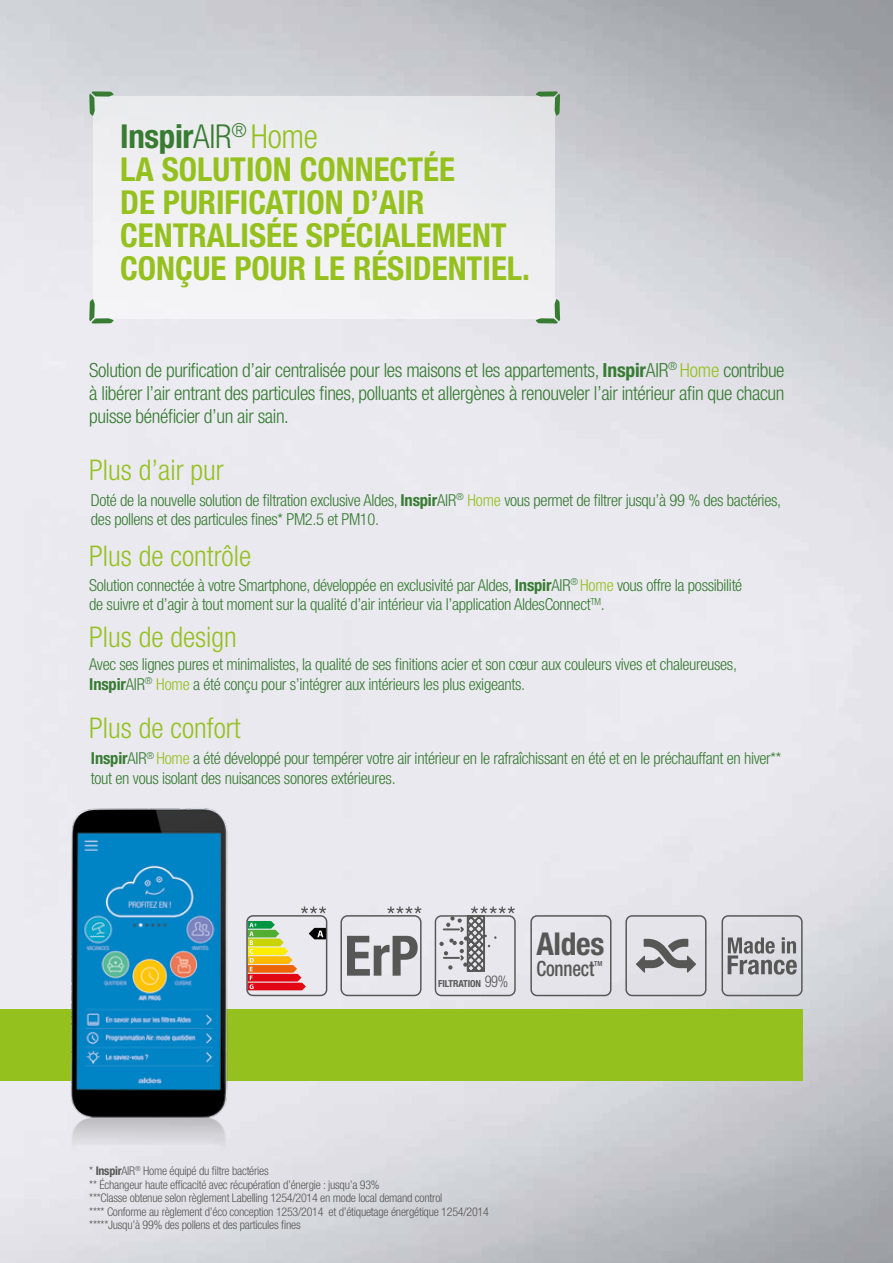
<style>
.page{position:relative;width:893px;height:1263px;background:#fff}
.page>*{position:absolute;margin:0;border:0;box-sizing:border-box;transform-origin:0 0}
.t1{font:700 condensed 33px/33px "Helvetica Neue";color:#95c11f}
.t2{font:700 condensed 31.5px "Helvetica Neue";letter-spacing:-.01em;color:#575756}
.t3{font:300 condensed 28.5px "Helvetica Neue LT Std";color:#95c11f}
.t4{font:500 condensed 21px "Helvetica Neue";letter-spacing:-.01em;color:#575756;scale:.9 1}
.t5{font:300 condensed 19.5px/23.4px "Helvetica Neue LT Std";letter-spacing:-.02em;color:#377c32;text-align:justify}
.t6{font:300 condensed 16.5px/19.5px "Helvetica Neue LT Std";letter-spacing:-.02em;color:#377c32}
.t7{font:300 condensed 12px/13.5px "Helvetica Neue LT Std";letter-spacing:-.02em;color:#575756}
.t8{font:700 condensed 9.75px "Helvetica Neue";letter-spacing:-.01em;color:#575756}
.t9{font:500 condensed 7.05px "Helvetica Neue";color:#575756}
.s1{color:#377c32}
.s2{font-family:"Helvetica Neue LT Std";font-weight:300;color:#377c32}
.s3{font-family:"Helvetica Neue LT Std";font-weight:300}
.s4{font-family:"Helvetica Neue";font-weight:700}
.s5{color:#95c11f}
.s6{font-family:"Helvetica Neue LT Std";font-weight:300;font-size:16.2px}
</style>
<div class="page">
<img style="left:0;top:0;width:893px;height:1263px">
<div style="left:0;top:1010px;width:803px;height:71px;background:#95c11f"></div>
<div style="left:94px;top:97px;width:461px;height:222px;background:#efeff2"></div>
<svg style="left:89px;top:299px;width:25px;height:24px"></svg>
<svg style="left:536px;top:299px;width:24px;height:24px"></svg>
<svg style="left:536px;top:91px;width:24px;height:25px"></svg>
<svg style="left:89px;top:91px;width:25px;height:25px"></svg>
<img style="left:57px;top:802px;width:189px;height:373px">
<svg style="left:728px;top:937px;width:69px;height:38px;background:#a4a3a6"></svg>
<div style="left:721px;top:915px;width:82px;height:81px;border:1px solid #575756;border-radius:6px"></div>
<div style="left:530px;top:915px;width:81px;height:81px;border:1px solid #575756;border-radius:6px"></div>
<div style="left:625px;top:915px;width:81px;height:81px;border:1px solid #575756;border-radius:6px"></div>
<svg style="left:636px;top:939px;width:60px;height:33px;background:#a4a3a6"></svg>
<div style="left:467px;top:915px;width:18px;height:57px;border:2px solid #575756"></div>
<div style="left:435px;top:915px;width:81px;height:81px;border:1px solid #575756;border-radius:6px"></div>
<svg style="left:439px;top:906px;width:76px;height:65px;background:#c4c4c8"></svg>
<svg style="left:301px;top:906px;width:25px;height:7px"></svg>
<div style="left:340px;top:915px;width:82px;height:81px;border:1px solid #575756;border-radius:7px"></div>
<svg style="left:347px;top:936px;width:71px;height:40px;background:#9d9d9f"></svg>
<svg style="left:387px;top:906px;width:35px;height:7px"></svg>
<svg style="left:248px;top:921px;width:77px;height:69px;background:#d6b085"></svg>
<div style="left:246px;top:915px;width:81px;height:81px;border:1px solid #575756;border-radius:6px"></div>
<h1 class="t1" style="left:120px;top:119px;width:411px"><span class="s1">Inspir</span><span class="s2">AIR</span><sup>®</sup> <span class="s3">Home<br></span>LA SOLUTION CONNECTÉE<br>DE PURIFICATION D’AIR<br>CENTRALISÉE SPÉCIALEMENT<br>CONÇUE POUR LE RÉSIDENTIEL.</h1>
<p class="t5" style="left:89px;top:358px;width:697px">Solution de purification d’air centralisée pour les maisons et les appartements, <span class="s4">Inspir</span>AIR<sup>®</sup> <span class="s5">Home</span> contribue à libérer l’air entrant des particules fines, polluants et allergènes à renouveler l’air intérieur afin que chacun puisse bénéficier d’un air sain.</p>
<h3 class="t3" style="left:89px;top:454px;width:136px">Plus d’air pur</h3>
<p class="t6" style="left:91px;top:490px;width:692px">Doté de la nouvelle solution de filtration exclusive Aldes, <span class="s4">Inspir</span>AIR<sup>®</sup> <span class="s5">Home</span> vous permet de filtrer jusqu’à 99 % des bactéries, des pollens et des particules fines* PM2.5 et PM10.</p>
<h3 class="t3" style="left:89px;top:540px;width:163px">Plus de contrôle</h3>
<p class="t6" style="left:89px;top:575px;width:654px">Solution connectée à votre Smartphone, développée en exclusivité par Aldes, <span class="s4">Inspir</span>AIR<sup>®</sup> <span class="s5">Home</span> vous offre la possibilité de suivre et d’agir à tout moment sur la qualité d’air intérieur via l’application AldesConnect<sup>TM</sup>.</p>
<h3 class="t3" style="left:89px;top:620px;width:149px">Plus de design</h3>
<p class="t6" style="left:89px;top:654px;width:649px">Avec ses lignes pures et minimalistes, la qualité de ses finitions acier et son cœur aux couleurs vives et chaleureuses,<br><span class="s4">Inspir</span>AIR<sup>®</sup> <span class="s5">Home</span> a été conçu pour s’intégrer aux intérieurs les plus exigeants.</p>
<h3 class="t3" style="left:89px;top:711px;width:153px">Plus de confort</h3>
<p class="t6" style="left:91px;top:748px;width:692px"><span class="s4">Inspir</span>AIR<sup>®</sup> <span class="s5">Home</span> a été développé pour tempérer votre air intérieur en le rafraîchissant en été et en le préchauffant en hiver** tout en vous isolant des nuisances sonores extérieures.</p>
<p class="t8" style="left:438px;top:977px;width:72px">FILTRATION <span class="s6">99%</span></p>
<h2 class="t2" style="left:536px;top:925px;width:70px">Aldes</h2>
<p class="t4" style="left:536px;top:956px;width:66px">Connect</p>
<p class="t9" style="left:594px;top:960px;width:10px">TM</p>
<p class="t7" style="left:89px;top:1164px;width:401px">* <span class="s4">Inspir</span>AIR<sup>®</sup> Home équipé du filtre bactéries<br>** Échangeur haute efficacité avec récupération d’énergie : jusqu’a 93%<br>***Classe obtenue selon règlement Labelling 1254/2014 en mode local demand control<br>**** Conforme au règlement d’éco conception 1253/2014 et d’étiquetage énergétique 1254/2014 *****Jusqu’à 99% des pollens et des particules fines</p>
</div>
